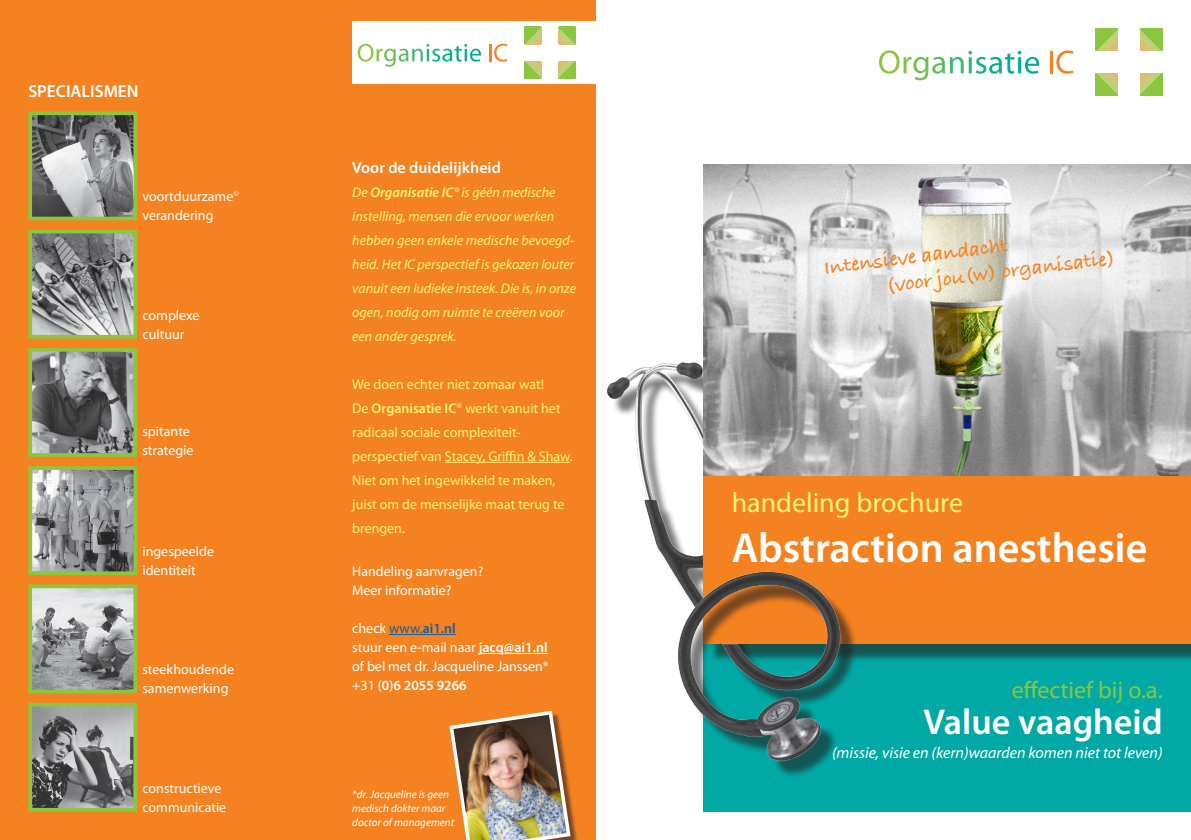
<style>
.page{position:relative;width:1191px;height:840px;background:#fff}
.page>*{position:absolute;margin:0;border:0;box-sizing:border-box;transform-origin:0 0}
.t1{font:600 42px "Myriad Pro";color:#fff}
.t2{font:600 36px "Myriad Pro";color:#fff}
.t3{font:28px "Myriad Pro";color:#fff57a}
.t4{font:24px "Myriad Pro";color:#8bc63e}
.t5{font:700 21.2px "Bradley Hand ITCTT";color:#f58220}
.t6{font:600 17.2px "Myriad Pro";color:#fff}
.t7{font:italic 16px "Myriad Pro";color:#fff}
.Organisatie_IC_kopje{font:600 16px "Myriad Pro";color:#fff}
.t8{font:14px "Myriad Pro";color:#fff}
.t9{font:italic 14px/24px "Myriad Pro";color:#fff57a}
.Organisatie_IC_brood{font:14px/24px "Myriad Pro";color:#fff57a}
.t10{font:600 14px "Myriad Pro";color:#175d9e}
.t11{font:600 14px "Myriad Pro";color:#fff}
.t12{font:italic 11px "Myriad Pro";color:#fff}
.s1{font-weight:600}
.s2{font-weight:400;color:#fff}
.s3{font-weight:400}
</style>
<div class="page">
<div style="left:703px;top:643px;width:488px;height:168px;background:#00a9a5"></div>
<div style="left:0;top:0;width:595px;height:839px;background:#f58220"></div>
<img style="left:703px;top:164px;width:488px;height:312px">
<svg style="left:879px;top:50px;width:160px;height:30px"></svg>
<hr style="left:1049px;top:51px;width:3px;height:22px;background:#f58220">
<svg style="left:1056px;top:50px;width:17px;height:24px"></svg>
<svg style="left:1095px;top:28px;width:22px;height:23px"></svg>
<svg style="left:1140px;top:28px;width:22px;height:23px"></svg>
<svg style="left:1140px;top:73px;width:22px;height:23px"></svg>
<svg style="left:1095px;top:73px;width:22px;height:23px"></svg>
<div style="left:352px;top:21px;width:244px;height:63px;background:#fff"></div>
<svg style="left:358px;top:44px;width:123px;height:23px"></svg>
<svg style="left:489px;top:44px;width:18px;height:18px"></svg>
<svg style="left:524px;top:27px;width:17px;height:17px"></svg>
<svg style="left:558px;top:27px;width:18px;height:17px"></svg>
<svg style="left:558px;top:61px;width:18px;height:18px"></svg>
<svg style="left:524px;top:61px;width:17px;height:18px"></svg>
<img style="left:33px;top:116px;width:99px;height:99px">
<div style="left:28px;top:111px;width:109px;height:109px;border:4px solid #8bc63e"></div>
<img style="left:33px;top:234px;width:99px;height:99px">
<div style="left:28px;top:229px;width:109px;height:109px;border:4px solid #8bc63e"></div>
<img style="left:33px;top:353px;width:99px;height:98px">
<div style="left:28px;top:348px;width:109px;height:108px;border:4px solid #8bc63e"></div>
<img style="left:33px;top:471px;width:99px;height:98px">
<div style="left:28px;top:466px;width:109px;height:108px;border:4px solid #8bc63e"></div>
<img style="left:33px;top:589px;width:99px;height:99px">
<div style="left:28px;top:584px;width:109px;height:109px;border:4px solid #8bc63e"></div>
<img style="left:33px;top:707px;width:99px;height:99px">
<div style="left:28px;top:702px;width:109px;height:109px;border:4px solid #8bc63e"></div>
<div style="left:709px;top:482px;width:482px;height:179px;background:#231f20;opacity:.6"></div>
<div style="left:703px;top:476px;width:488px;height:167px;background:#f58220"></div>
<div style="left:683px;top:578px;width:175px;height:199px;background:#231f20;opacity:.6"></div>
<img style="left:595px;top:353px;width:261px;height:418px">
<div style="left:451px;top:711px;width:127px;height:128px;background:#231f20;opacity:.6"></div>
<img style="left:449px;top:710px;width:123px;height:129px">
<hr style="left:445px;top:461px;width:125px;height:1px;background:#fff57a">
<hr style="left:389px;top:633px;width:67px;height:1px;background:#175d9e">
<hr style="left:479px;top:652px;width:68px;height:1px;background:#fff">
<p class="t6" style="left:28px;top:80px;width:112px">SPECIALISMEN</p>
<p class="t8" style="left:142px;top:187px;width:98px">voortduurzame<sup>©</sup></p>
<p class="t8" style="left:142px;top:206px;width:73px">verandering</p>
<p class="t8" style="left:142px;top:306px;width:59px">complexe</p>
<p class="t8" style="left:142px;top:325px;width:43px">cultuur</p>
<p class="t8" style="left:142px;top:422px;width:49px">spitante</p>
<p class="t8" style="left:142px;top:441px;width:52px">strategie</p>
<p class="t8" style="left:142px;top:542px;width:73px">ingespeelde</p>
<p class="t8" style="left:142px;top:561px;width:55px">identiteit</p>
<p class="t8" style="left:142px;top:660px;width:93px">steekhoudende</p>
<p class="t8" style="left:142px;top:679px;width:88px">samenwerking</p>
<p class="t8" style="left:142px;top:778px;width:81px">constructieve</p>
<p class="t8" style="left:142px;top:797px;width:85px">communicatie</p>
<p class="Organisatie_IC_kopje" style="left:352px;top:157px;width:150px">Voor de duidelijkheid</p>
<p class="t9" style="left:352px;top:179px;width:225px">De <span class="s1">Organisatie IC</span>® is géén medische instelling, mensen die ervoor werken hebben geen enkele medische bevoegd&shy;heid. Het IC perspectief is gekozen louter vanuit een ludieke insteek. Die is, in onze ogen, nodig om ruimte te creëren voor een ander gesprek.</p>
<p class="Organisatie_IC_brood" style="left:352px;top:371px;width:193px">We doen echter niet zomaar wat!</p>
<p class="Organisatie_IC_brood" style="left:352px;top:395px;width:222px">De <span class="s1">Organisatie IC</span>® werkt vanuit het radicaal sociale complexiteit&shy;perspectief van Stacey, Griffin &amp; Shaw.</p>
<p class="Organisatie_IC_brood" style="left:352px;top:467px;width:205px">Niet om het ingewikkeld te maken,</p>
<p class="Organisatie_IC_brood" style="left:352px;top:491px;width:214px">juist om de menselijke maat terug te brengen.</p>
<p class="t8" style="left:352px;top:562px;width:133px">Handeling aanvragen?</p>
<p class="t8" style="left:352px;top:581px;width:101px">Meer informatie?</p>
<p class="t10" style="left:352px;top:619px;width:105px"><span class="s2">check</span> <span class="s3">www.</span>ai1.nl</p>
<p class="t8" style="left:352px;top:638px;width:197px">stuur een e-mail naar <span class="s1">jacq@ai1.nl</span></p>
<p class="t8" style="left:352px;top:657px;width:198px">of bel met dr. Jacqueline Janssen*</p>
<p class="t11" style="left:352px;top:676px;width:116px"><span class="s3">+31 (</span>0<span class="s3">)</span>6 2055 9266</p>
<p class="t12" style="left:352px;top:786px;width:98px">*dr. Jacqueline is geen</p>
<p class="t12" style="left:352px;top:800px;width:95px">medisch dokter maar</p>
<p class="t12" style="left:352px;top:814px;width:103px">doctor of management</p>
<p class="t5" style="left:822px;top:251px;width:187px;rotate:-7deg">Intensieve aandacht</p>
<p class="t5" style="left:884px;top:269px;width:232px;rotate:-7deg">(voor jou(w) organisatie)</p>
<p class="t3" style="left:731px;top:485px;width:233px">handeling brochure</p>
<p class="t1" style="left:731px;top:521px;width:417px">Abstraction anesthesie</p>
<p class="t4" style="left:1011px;top:674px;width:152px">effectief bij o.a.</p>
<p class="t2" style="left:923px;top:698px;width:240px">Value vaagheid</p>
<p class="t7" style="left:832px;top:742px;width:332px">(missie, visie en (kern)waarden komen niet tot leven)</p>
</div>
